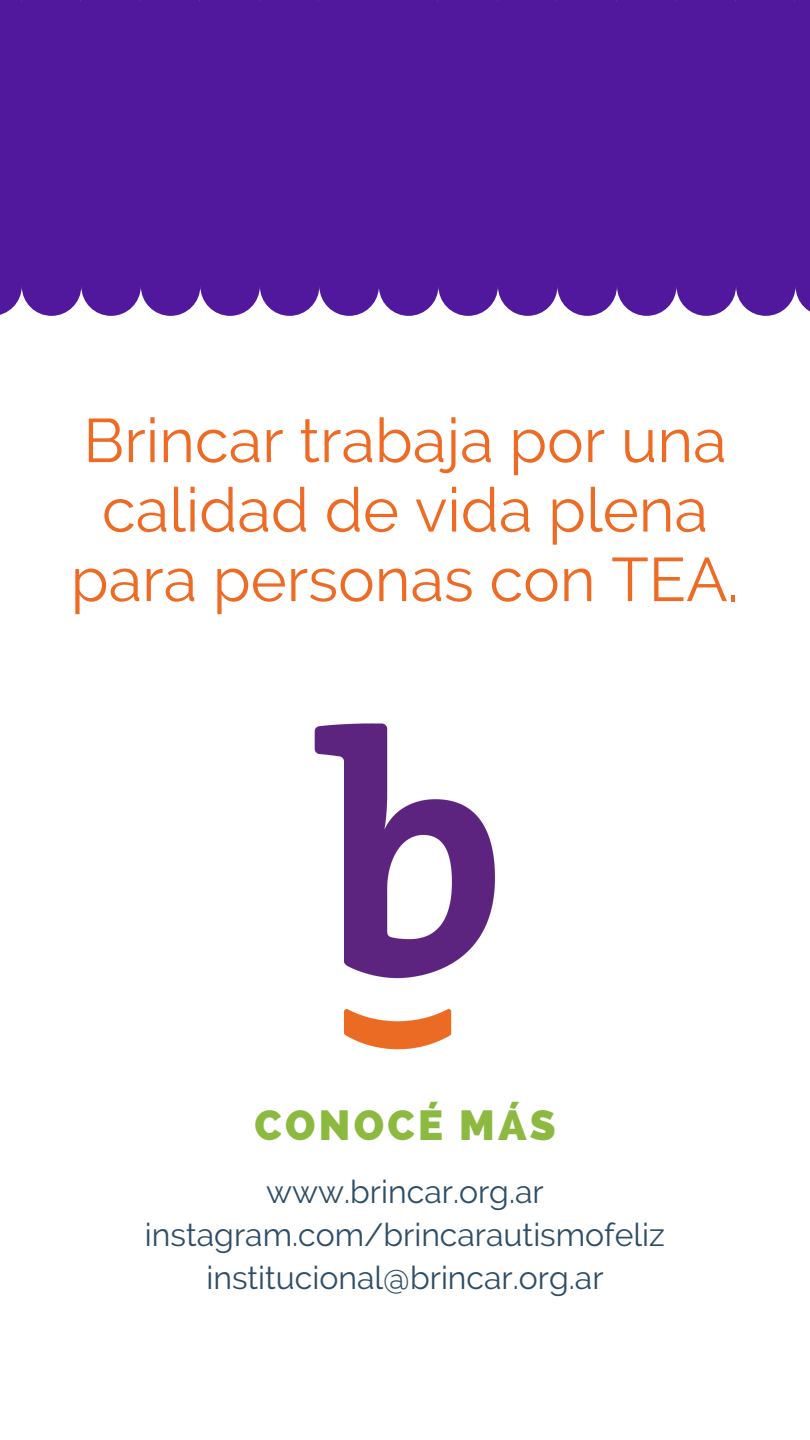
<style>
.page{position:relative;width:810px;height:1440px;background:#fff}
.page>*{position:absolute;margin:0;border:0;box-sizing:border-box;transform-origin:0 0}
.t1{font:61.4px/69.5px "Raleway";color:#ed6b25;text-align:center}
.t2{font:800 41.8px "Raleway";letter-spacing:.08em;color:#8cba41}
.t3{font:32px/43.1px "Raleway";color:#2e4d66;text-align:center}
</style>
<div class="page">
<div style="left:0;top:0;width:810px;height:316px;background:#51189d"></div>
<img style="left:314px;top:723px;width:181px;height:327px">
<h1 class="t1" style="left:71px;top:406px;width:670px">Brincar trabaja por una calidad de vida plena para personas con TEA.</h1>
<h2 class="t2" style="left:254px;top:1100px;width:303px">CONOCÉ MÁS</h2>
<p class="t3" style="left:145px;top:1170px;width:522px">www.brincar.org.ar instagram.com/brincarautismofeliz institucional@brincar.org.ar</p>
</div>
